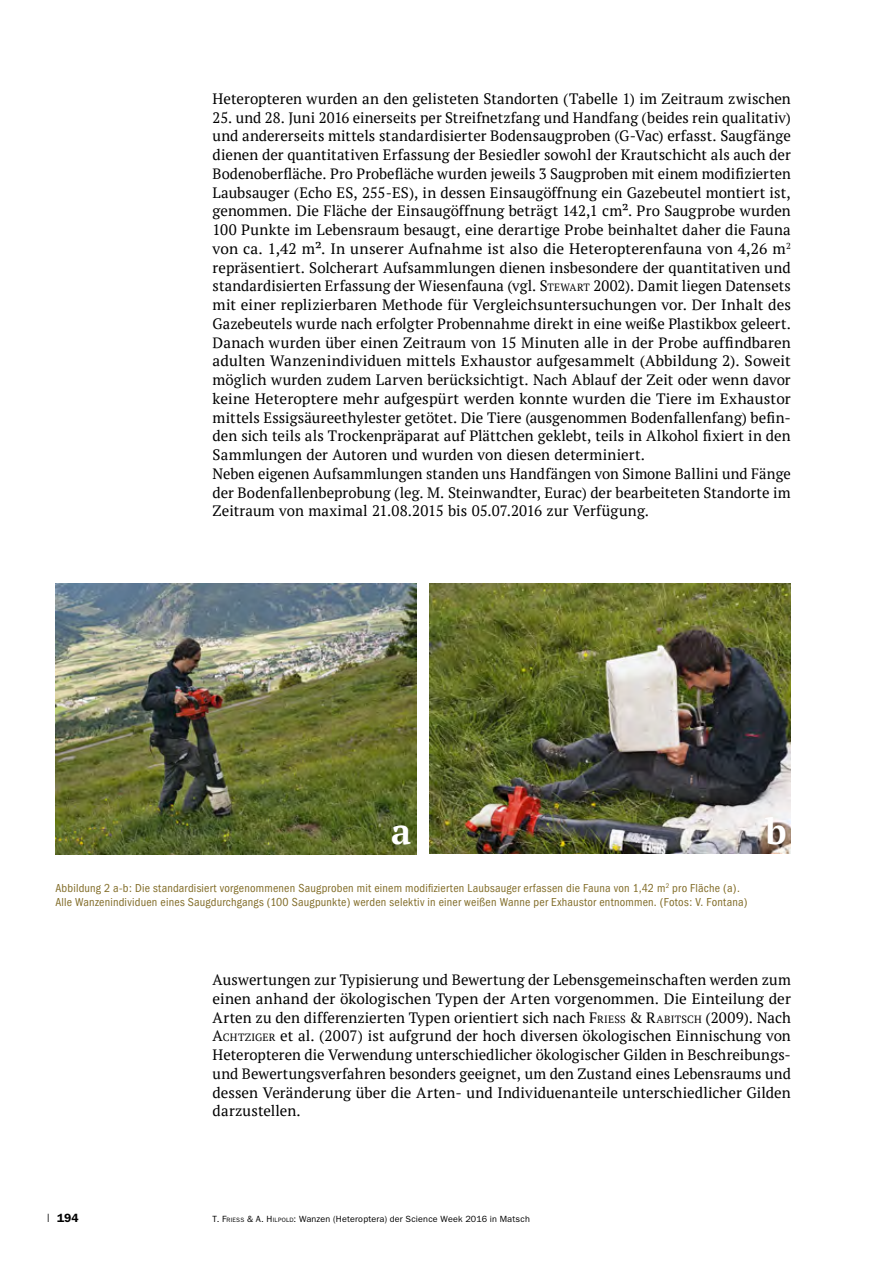
<style>
.page{position:relative;width:893px;height:1263px;background:#fff}
.page>*{position:absolute;margin:0;border:0;box-sizing:border-box;transform-origin:0 0}
.t1{font:700 36px "PT Serif";color:#fff}
.t2{font:15px/18.8px "PT Serif";letter-spacing:.005em;color:#000}
.t3{font:condensed 12px/14.2px "Franklin Gothic";letter-spacing:.015em;color:#826d29}
.t4{font:600 12px "Franklin Gothic";color:#000}
.t5{font:9px "Franklin Gothic";letter-spacing:.02em;color:#000}
.s1{font-style:inherit}
.s2{font-size:10.5px}
.s3{font-weight:400}
.s4{font-size:6.3px}
</style>
<div class="page">
<img style="left:55px;top:583px;width:362px;height:271px">
<img style="left:430px;top:583px;width:361px;height:271px">
<p class="t2" style="left:213px;top:89px;width:580px">Heteropteren wurden an den gelisteten Standorten (Tabelle 1) im Zeitraum zwischen</p>
<p class="t2" style="left:213px;top:108px;width:580px">25. und 28. Juni 2016 einerseits per Streifnetzfang und Handfang (beides rein qualitativ) und andererseits mittels standardisierter Bodensaugproben (G-Vac) erfasst. Saugfänge dienen der quantitativen Erfassung der Besiedler sowohl der Krautschicht als auch der Bodenoberfläche. Pro Probefläche wurden jeweils 3 Saugproben mit einem modifizierten Laubsauger (Echo ES, 255-ES), in dessen Einsaugöffnung ein Gazebeutel montiert ist, genommen. Die Fläche der Einsaugöffnung beträgt 142,1 cm². Pro Saugprobe wurden 100 Punkte im Lebensraum besaugt, eine derartige Probe beinhaltet daher die Fauna von ca. 1,42 m². In unserer Aufnahme ist also die Heteropterenfauna von 4,26 m<sup>2 </sup>repräsentiert. Solcherart Aufsammlungen dienen insbesondere der quantitativen und standardisierten Erfassung der Wiesenfauna (vgl. <span class="s1">S</span><span class="s2">TEWART</span> 2002). Damit liegen Datensets mit einer replizierbaren Methode für Vergleichsuntersuchungen vor. Der Inhalt des Gazebeutels wurde nach erfolgter Probennahme direkt in eine weiße Plastikbox geleert.<br>Danach wurden über einen Zeitraum von 15 Minuten alle in der Probe auffindbaren adulten Wanzenindividuen mittels Exhaustor aufgesammelt (Abbildung 2). Soweit möglich wurden zudem Larven berücksichtigt. Nach Ablauf der Zeit oder wenn davor keine Heteroptere mehr aufgespürt werden konnte wurden die Tiere im Exhaustor mittels Essigsäureethylester getötet. Die Tiere (ausgenommen Bodenfallenfang) befin&shy;den sich teils als Trockenpräparat auf Plättchen geklebt, teils in Alkohol fixiert in den Sammlungen der Autoren und wurden von diesen determiniert.<br>Neben eigenen Aufsammlungen standen uns Handfängen von Simone Ballini und Fänge der Bodenfallenbeprobung (leg. M. Steinwandter, Eurac) der bearbeiteten Standorte im Zeitraum von maximal 21.08.2015 bis 05.07.2016 zur Verfügung.</p>
<h1 class="t1" style="left:391px;top:807px;width:22px">a</h1>
<h1 class="t1" style="left:765px;top:807px;width:23px">b</h1>
<p class="t3" style="left:55px;top:881px;width:694px">Abbildung 2 a-b: Die standardisiert vorgenommenen Saugproben mit einem modifizierten Laubsauger erfassen die Fauna von 1,42 m<sup>2</sup> pro Fläche (a).<br>Alle Wanzenindividuen eines Saugdurchgangs (100 Saugpunkte) werden selektiv in einer weißen Wanne per Exhaustor entnommen. (Fotos: V. Fontana)</p>
<p class="t2" style="left:213px;top:970px;width:580px;text-align:justify">Auswertungen zur Typisierung und Bewertung der Lebensgemeinschaften werden zum einen anhand der ökologischen Typen der Arten vorgenommen. Die Einteilung der Arten zu den differenzierten Typen orientiert sich nach <span class="s1">F</span><span class="s2">RIESS</span> &amp; <span class="s1">R</span><span class="s2">ABITSCH</span> (2009). Nach <span class="s1">A</span><span class="s2">CHTZIGER</span> et al. (2007) ist aufgrund der hoch diversen ökologischen Einnischung von Heteropteren die Verwendung unterschiedlicher ökologischer Gilden in Beschreibungs&shy;und Bewertungsverfahren besonders geeignet, um den Zustand eines Lebensraums und dessen Veränderung über die Arten- und Individuenanteile unterschiedlicher Gilden darzustellen.</p>
<p class="t4" style="left:47px;top:1210px;width:33px"><span class="s3">|</span> 194</p>
<p class="t5" style="left:213px;top:1214px;width:319px">T. <span class="s1">F</span><span class="s4">RIESS</span> &amp; A. <span class="s1">H</span><span class="s4">ILPOLD</span>: Wanzen (Heteroptera) der Science Week 2016 in Matsch</p>
</div>
